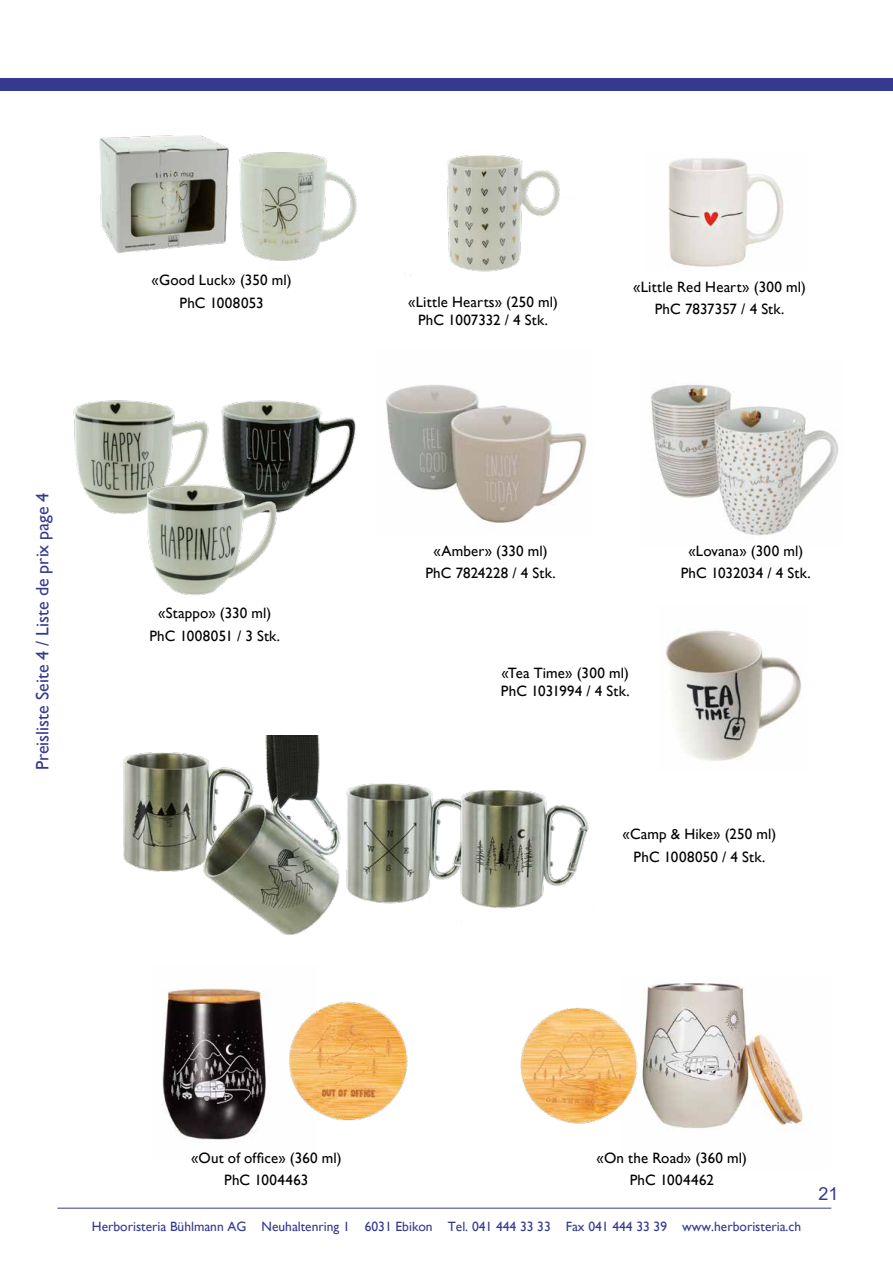
<style>
.page{position:relative;width:893px;height:1263px;background:#fff}
.page>*{position:absolute;margin:0;border:0;box-sizing:border-box;transform-origin:0 0}
.t1{font:18px "Gill Sans";color:#353a8f}
.t2{font:18px "Arial";color:#353a8f}
.t3{font:15px/22.2px "Gill Sans";letter-spacing:.01em;color:#000;text-align:center}
.t4{font:13.5px "Gill Sans";color:#353a8f}
</style>
<div class="page">
<div style="left:0;top:78px;width:893px;height:13px;background:#353a8f"></div>
<hr style="left:57px;top:1208px;width:774px;height:1px;background:#353a8f">
<img style="left:666px;top:630px;width:136px;height:131px">
<img style="left:99px;top:135px;width:125px;height:118px">
<img style="left:224px;top:146px;width:133px;height:115px">
<img style="left:386px;top:385px;width:201px;height:138px">
<img style="left:73px;top:400px;width:136px;height:114px">
<img style="left:221px;top:400px;width:135px;height:98px">
<img style="left:140px;top:448px;width:163px;height:148px">
<img style="left:404px;top:155px;width:156px;height:121px">
<img style="left:668px;top:158px;width:116px;height:109px">
<img style="left:651px;top:385px;width:188px;height:150px">
<img style="left:123px;top:735px;width:182px;height:137px">
<img style="left:386px;top:783px;width:58px;height:121px">
<img style="left:444px;top:790px;width:145px;height:119px">
<img style="left:186px;top:736px;width:200px;height:199px">
<img style="left:162px;top:988px;width:104px;height:152px">
<img style="left:289px;top:1001px;width:119px;height:120px">
<img style="left:645px;top:983px;width:158px;height:146px">
<img style="left:520px;top:1007px;width:128px;height:122px">
<p class="t1" style="left:32px;top:770px;width:279px;rotate:-90deg">Preisliste Seite 4 / Liste de prix page 4</p>
<p class="t3" style="left:152px;top:269px;width:142px">«Good Luck» (350 ml)<br>PhC 1008053</p>
<p class="t3" style="left:149px;top:602px;width:132px">«Stappo» (330 ml)<br>PhC 1008051 / 3 Stk.</p>
<p class="t3" style="left:408px;top:293px;width:151px;line-height:18px">«Little Hearts» (250 ml)<br>PhC 1007332 / 4 Stk.</p>
<p class="t3" style="left:633px;top:276px;width:174px">«Little Red Heart» (300 ml)<br>PhC 7837357 / 4 Stk.</p>
<p class="t3" style="left:425px;top:540px;width:132px">«Amber» (330 ml)<br>PhC 7824228 / 4 Stk.</p>
<p class="t3" style="left:681px;top:540px;width:131px">«Lovana» (300 ml)<br>PhC 1032034 / 4 Stk.</p>
<p class="t3" style="left:501px;top:664px;width:130px;line-height:18px;text-align:left">«Tea Time» (300 ml)<br>PhC 1031994 / 4 Stk.</p>
<p class="t3" style="left:623px;top:823px;width:155px">«Camp &amp; Hike» (250 ml)<br>PhC 1008050 / 4 Stk.</p>
<p class="t3" style="left:191px;top:1146px;width:152px">«Out of office» (360 ml)<br>PhC 1004463</p>
<p class="t3" style="left:596px;top:1146px;width:152px">«On the Road» (360 ml)<br>PhC 1004462</p>
<p class="t4" style="left:92px;top:1218px;width:711px">Herboristeria Bühlmann AG Neuhaltenring 1 6031 Ebikon Tel. 041 444 33 33 Fax 041 444 33 39 www.herboristeria.ch</p>
<p class="t2" style="left:819px;top:1181px;width:22px">21</p>
</div>
